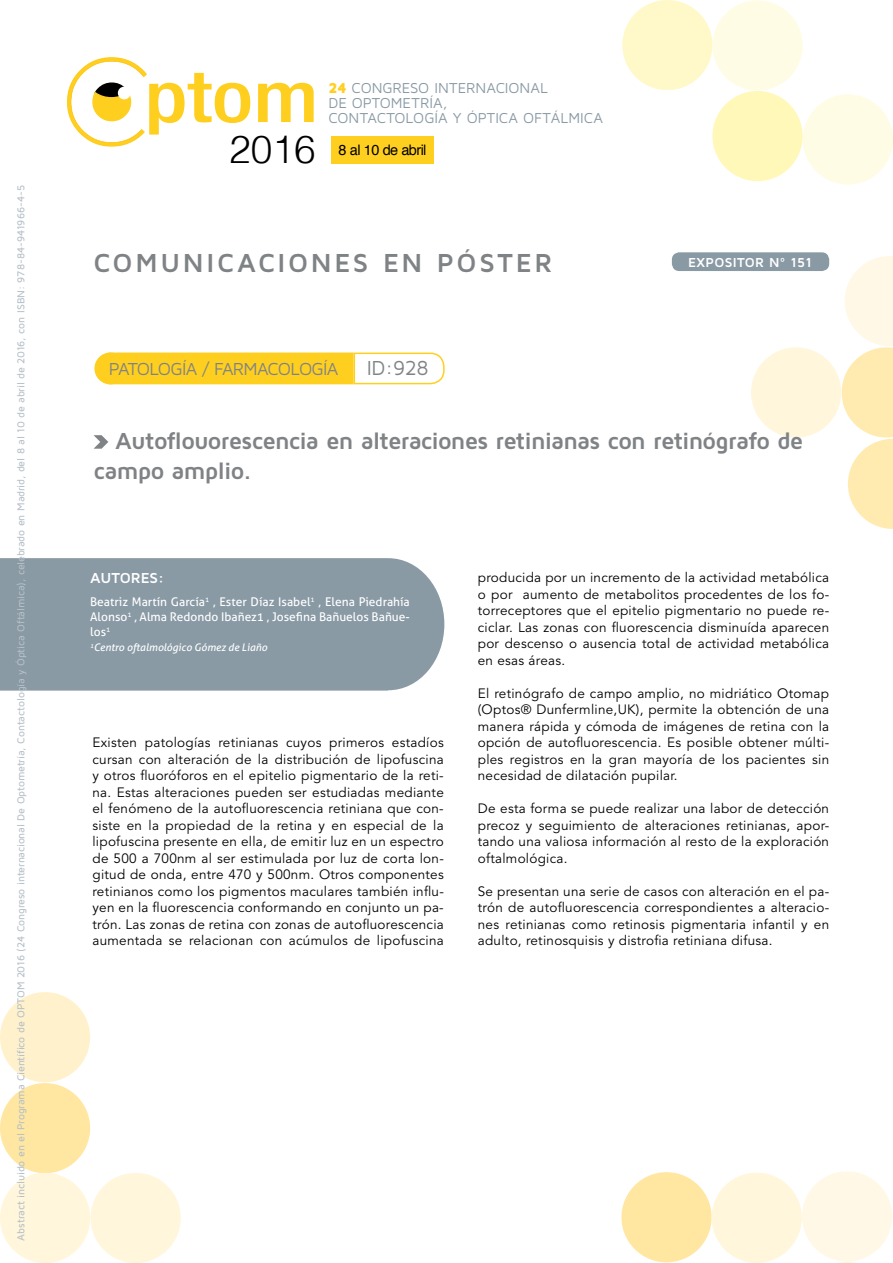
<style>
.page{position:relative;width:893px;height:1263px;background:#fff}
.page>*{position:absolute;margin:0;border:0;box-sizing:border-box;transform-origin:0 0}
.t1{font:300 38.85px "Helvetica";color:#000}
.t2{font:700 27px "Maven Pro";letter-spacing:.095em;color:#808385}
.t3{font:700 24px/30px "Maven Pro";letter-spacing:-.03em;color:#808385}
.t4{font:21px "Maven Pro";color:#808385}
.t5{font:18px "Maven Pro";letter-spacing:-.05em;color:#808385}
.t6{font:700 15px "Maven Pro";letter-spacing:.005em;color:#fff}
.t7{font:14.85px/14.9px "Maven Pro";letter-spacing:-.005em;color:#899aa5}
.t8{font:14.55px "Helvetica";letter-spacing:-.04em;color:#000}
.t9{font:13.5px/16.5px "Avenir LT Std";letter-spacing:.02em;color:#000;text-align:justify}
.t10{font:700 13.5px "Maven Pro";letter-spacing:.005em;color:#fff}
.t11{font:12px/15px "Aller";color:#fff;text-align:justify}
.t12{font:500 10.5px "Maven Pro";letter-spacing:-.015em;color:#b6c0c7}
.t13{font:italic 10.5px "Aller";color:#fff}
.s1{font-weight:900;color:#ffcf1f}
</style>
<div class="page">
<div style="left:331px;top:136px;width:103px;height:28px;background:#ffcf1f"></div>
<div style="left:803px;top:94px;width:90px;height:91px;background:#fffce5;border-radius:50%"></div>
<div style="left:622px;top:0;width:90px;height:90px;background:#fff9c9;border-radius:50%"></div>
<div style="left:712px;top:91px;width:91px;height:90px;background:#fff8b9;border-radius:50%"></div>
<div style="left:712px;top:0;width:91px;height:91px;background:#fffce5;border-radius:50%"></div>
<svg style="left:258px;top:83px;width:56px;height:39px"></svg>
<svg style="left:67px;top:57px;width:183px;height:90px"></svg>
<div style="left:802px;top:1171px;width:90px;height:90px;background:#fff8e6;border-radius:50%"></div>
<div style="left:621px;top:1172px;width:91px;height:90px;background:#ffe7a2;border-radius:50%"></div>
<div style="left:712px;top:1172px;width:90px;height:91px;background:#fff6dc;border-radius:50%"></div>
<div style="left:0;top:992px;width:90px;height:90px;background:#fff1cc;border-radius:50%"></div>
<div style="left:0;top:1083px;width:90px;height:90px;background:#ffe7a2;border-radius:50%"></div>
<div style="left:0;top:1173px;width:90px;height:90px;background:#fff6dc;border-radius:50%"></div>
<div style="left:91px;top:1173px;width:90px;height:90px;background:#fff6dc;border-radius:50%"></div>
<svg style="left:842px;top:256px;width:51px;height:273px"></svg>
<div style="left:751px;top:347px;width:90px;height:90px;background:#fff6dc;border-radius:50%"></div>
<div style="left:672px;top:252px;width:157px;height:19px;background:#899aa5;border-radius:8px"></div>
<div style="left:94px;top:352px;width:32px;height:32px;background:#ffcf1f;border-radius:50%"></div>
<div style="left:109px;top:353px;width:245px;height:31px;background:#ffcf1f"></div>
<svg style="left:353px;top:352px;width:92px;height:33px"></svg>
<svg style="left:839px;top:1262px;width:17px;height:1px"></svg>
<svg style="left:94px;top:435px;width:14px;height:14px"></svg>
<div style="left:0;top:558px;width:444px;height:133px;background:#899aa5"></div>
<p class="t12" style="left:14px;top:1240px;width:1057px;rotate:-90deg">Abstract incluido en el Programa Científico de OPTOM 2016 (24 Congreso internacional De Optometría, Contactología y Óptica Oftálmica), celebrado en Madrid, del 8 al 10 de abril de 2016, con ISBN: 978-84-941966-4-5</p>
<p class="t7" style="left:328px;top:80px;width:276px"><span class="s1">24</span> CONGRESO INTERNACIONAL<br>DE OPTOMETRÍA,<br>CONTACTOLOGÍA Y ÓPTICA OFTÁLMICA</p>
<h1 class="t1" style="left:229px;top:118px;width:88px">2016</h1>
<p class="t8" style="left:339px;top:138px;width:89px">8 al 10 de abril</p>
<h2 class="t2" style="left:93px;top:245px;width:308px">comunicaciones EN</h2>
<h2 class="t2" style="left:437px;top:245px;width:117px">PÓSTER</h2>
<h3 class="t5" style="left:109px;top:358px;width:231px">PATOLOGÍA / FARMACOLOGÍA</h3>
<h3 class="t4" style="left:367px;top:355px;width:63px">ID:928</h3>
<p class="t10" style="left:688px;top:254px;width:125px">EXPOSITOR N º 151</p>
<h3 class="t3" style="left:94px;top:424px;width:711px;text-indent:22px">Autoflouorescencia en alteraciones retinianas con retinógrafo de campo amplio.</h3>
<p class="t6" style="left:90px;top:568px;width:76px">Autores:</p>
<p class="t11" style="left:90px;top:595px;width:321px">Beatriz Martín García<sup>1</sup> , Ester Díaz Isabel<sup>1</sup> , Elena Piedrahía Alonso<sup>1</sup> , Alma Redondo Ibañez1 , Josefina Bañuelos Bañue&shy;los<sup>1</sup></p>
<p class="t13" style="left:90px;top:641px;width:179px"><sup>1</sup>Centro oftalmológico Gómez de Liaño</p>
<p class="t9" style="left:92px;top:734px;width:353px">Existen patologías retinianas cuyos primeros estadíos cursan con alteración de la distribución de lipofuscina y otros fluoróforos en el epitelio pigmentario de la reti&shy;na. Estas alteraciones pueden ser estudiadas mediante el fenómeno de la autofluorescencia retiniana que con&shy;siste en la propiedad de la retina y en especial de la lipofuscina presente en ella, de emitir luz en un espectro de 500 a 700nm al ser estimulada por luz de corta lon&shy;gitud de onda, entre 470 y 500nm. Otros componentes retinianos como los pigmentos maculares también influ&shy;yen en la fluorescencia conformando en conjunto un pa&shy;trón. Las zonas de retina con zonas de autofluorescencia aumentada se relacionan con acúmulos de lipofuscina</p>
<p class="t9" style="left:478px;top:569px;width:353px">producida por un incremento de la actividad metabólica o por aumento de metabolitos procedentes de los fo&shy;torreceptores que el epitelio pigmentario no puede re&shy;ciclar. Las zonas con fluorescencia disminuída aparecen por descenso o ausencia total de actividad metabólica en esas áreas.</p>
<p class="t9" style="left:478px;top:685px;width:353px">El retinógrafo de campo amplio, no midriático Otomap (Optos® Dunfermline,UK), permite la obtención de una manera rápida y cómoda de imágenes de retina con la opción de autofluorescencia. Es posible obtener múlti&shy;ples registros en la gran mayoría de los pacientes sin necesidad de dilatación pupilar.</p>
<p class="t9" style="left:478px;top:800px;width:353px">De esta forma se puede realizar una labor de detección precoz y seguimiento de alteraciones retinianas, apor&shy;tando una valiosa información al resto de la exploración oftalmológica.</p>
<p class="t9" style="left:478px;top:883px;width:353px">Se presentan una serie de casos con alteración en el pa&shy;trón de autofluorescencia correspondientes a alteracio&shy;nes retinianas como retinosis pigmentaria infantil y en adulto, retinosquisis y distrofia retiniana difusa.</p>
</div>
